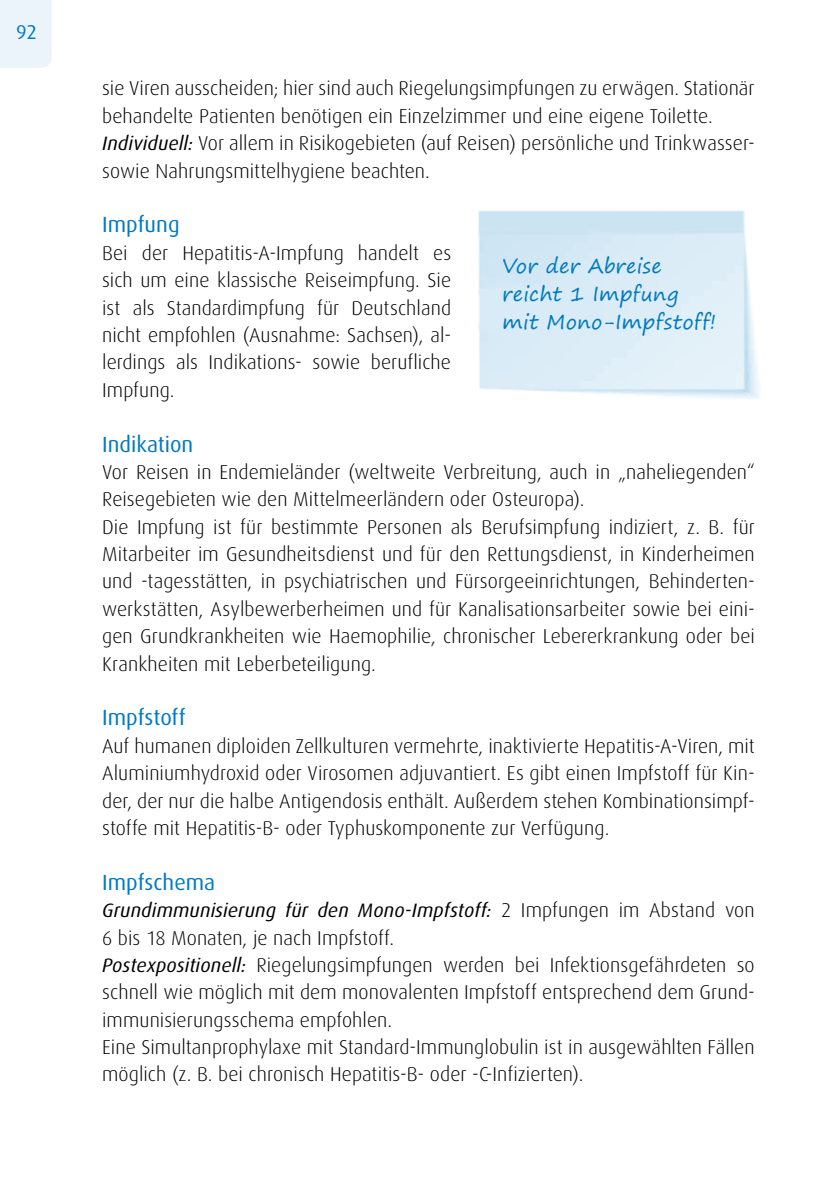
<style>
.page{position:relative;width:840px;height:1191px;background:#fff}
.page>*{position:absolute;margin:0;border:0;box-sizing:border-box;transform-origin:0 0}
.t1{font:22px "Dax";color:#0079c1}
.t2{font:300 20px/27.4px "Dax";letter-spacing:.005em;color:#000}
.t3{font:20px/28px "Segoe Print";letter-spacing:.015em;color:#0079c1}
.t4{font:20px "Dax";color:#0079c1}
.t5{font:italic 19.4px "Dax";letter-spacing:.01em;color:#000}
.s1{font-weight:400;font-style:italic;font-size:19.4px}
.s2{font-weight:300;font-style:normal;font-size:20px}
</style>
<div class="page">
<div style="left:0;top:0;width:52px;height:68px;background:#ebf4fa"></div>
<img style="left:478px;top:210px;width:281px;height:189px">
<p class="t4" style="left:16px;top:21px;width:22px">92</p>
<p class="t2" style="left:102px;top:75px;width:653px">sie Viren ausscheiden; hier sind auch Riegelungsimpfungen zu erwägen. Stationär behandelte Patienten benötigen ein Einzelzimmer und eine eigene Toilette.<br><span class="s1">Individuell:</span> Vor allem in Risikogebieten (auf Reisen) persönliche und Trinkwasser&shy;sowie Nahrungsmittelhygiene beachten.</p>
<p class="t1" style="left:102px;top:213px;width:79px">Impfung</p>
<p class="t2" style="left:102px;top:239px;width:350px;text-align:justify">Bei der Hepatitis-A-Impfung handelt es sich um eine klassische Reiseimpfung. Sie ist als Standardimpfung für Deutschland nicht empfohlen (Ausnahme: Sachsen), al&shy;lerdings als Indikations- sowie berufliche Impfung.</p>
<p class="t1" style="left:102px;top:432px;width:93px">Indikation</p>
<p class="t2" style="left:102px;top:458px;width:654px">Vor Reisen in Endemieländer (weltweite Verbreitung, auch in „naheliegenden“ Reisegebieten wie den Mittelmeerländern oder Osteuropa).<br>Die Impfung ist für bestimmte Personen als Berufsimpfung indiziert, z. B. für Mitarbeiter im Gesundheitsdienst und für den Rettungsdienst, in Kinderheimen und -tagesstätten, in psychiatrischen und Fürsorgeeinrichtungen, Behinderten&shy;werkstätten, Asylbewerberheimen und für Kanalisationsarbeiter sowie bei eini&shy;gen Grundkrankheiten wie Haemophilie, chronischer Lebererkrankung oder bei Krankheiten mit Leberbeteiligung.</p>
<p class="t1" style="left:102px;top:705px;width:85px">Impfstoff</p>
<p class="t2" style="left:102px;top:732px;width:654px;text-align:justify">Auf humanen diploiden Zellkulturen vermehrte, inaktivierte Hepatitis-A-Viren, mit Aluminiumhydroxid oder Virosomen adjuvantiert. Es gibt einen Impfstoff für Kin&shy;der, der nur die halbe Antigendosis enthält. Außerdem stehen Kombinationsimpf&shy;stoffe mit Hepatitis-B- oder Typhuskomponente zur Verfügung.</p>
<p class="t1" style="left:102px;top:870px;width:114px">Impfschema</p>
<p class="t5" style="left:102px;top:899px;width:653px">Grundimmunisierung für den Mono-Impfstoff: <span class="s2">2 Impfungen im Abstand von</span></p>
<p class="t2" style="left:102px;top:924px;width:653px">6 bis 18 Monaten, je nach Impfstoff.<br><span class="s1">Postexpositionell:</span> Riegelungsimpfungen werden bei Infektionsgefährdeten so schnell wie möglich mit dem monovalenten Impfstoff entsprechend dem Grund&shy;immunisierungsschema empfohlen.<br>Eine Simultanprophylaxe mit Standard-Immunglobulin ist in ausgewählten Fällen möglich (z. B. bei chronisch Hepatitis-B- oder -C-Infizierten).</p>
<p class="t3" style="left:502px;top:252px;width:215px">Vor der Abreise reicht 1 Impfung mit Mono-Impfstoff!</p>
</div>
